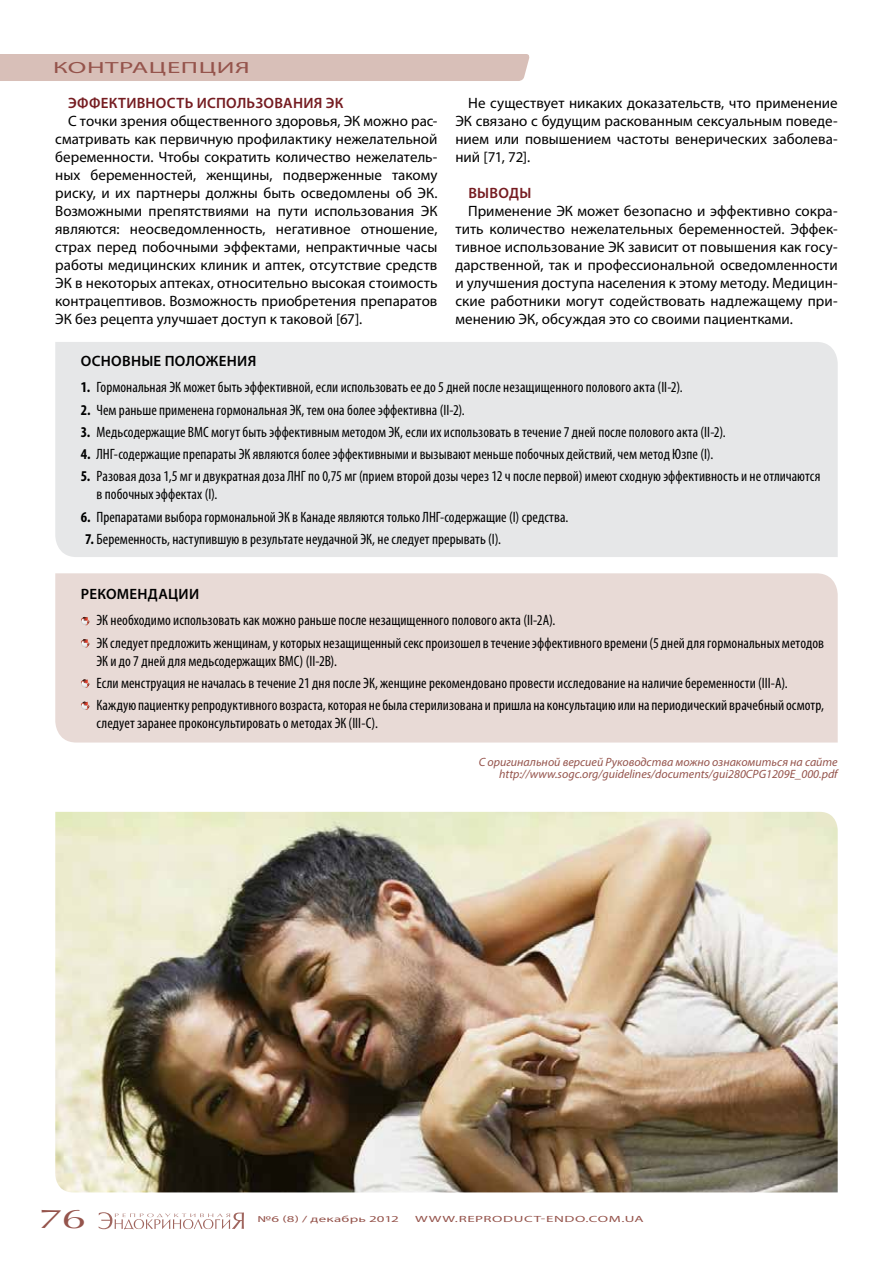
<style>
.page{position:relative;width:893px;height:1263px;background:#fff}
.page>*{position:absolute;margin:0;border:0;box-sizing:border-box;transform-origin:0 0}
.t1{font:27px "AG Opus High Resolution";color:#95544c;scale:1.67 1}
.t2{font:16.2px "Myriad Pro";color:#95544c;scale:1.67 1}
.t3{font:condensed 15px/22.2px "Myriad Pro";letter-spacing:.005em;color:#000}
.t4{font:15px/18px "Myriad Pro";color:#000;text-align:justify}
.t5{font:600 15px "Myriad Pro";letter-spacing:.02em;color:#751c21}
.t6{font:600 15px "Myriad Pro";letter-spacing:.025em;color:#000}
.t7{font:italic 12px/12px "Myriad Pro";color:#95544c;text-align:right}
.t8{font:9px "Myriad Pro";letter-spacing:.03em;color:#95544c;scale:1.67 1}
.s1{font-weight:700}
</style>
<div class="page">
<svg style="left:99px;top:1212px;width:145px;height:17px"></svg>
<div style="left:0;top:54px;width:530px;height:27px;background:#d8bfb8"></div>
<div style="left:55px;top:342px;width:783px;height:215px;background:#e6e7e8"></div>
<div style="left:55px;top:573px;width:783px;height:169px;background:#e8dad6"></div>
<svg style="left:81px;top:617px;width:8px;height:8px"></svg>
<svg style="left:81px;top:639px;width:8px;height:9px"></svg>
<svg style="left:81px;top:679px;width:8px;height:9px"></svg>
<svg style="left:81px;top:702px;width:8px;height:8px"></svg>
<img style="left:55px;top:812px;width:783px;height:380px">
<p class="t2" style="left:53px;top:58px;width:11px">КОНТ</p>
<p class="t2" style="left:119px;top:58px;width:80px">РАЦЕПЦИЯ</p>
<p class="t5" style="left:68px;top:93px;width:277px">ЭФФЕКТИВНОСТЬ ИСПОЛЬЗОВАНИЯ ЭК</p>
<p class="t4" style="left:55px;top:112px;width:384px;text-indent:13px">С ТОЧКИ ЗРЕНИЯ ОБЩЕСТВЕННОГО ЗДОРОВЬЯ, ЭК МОЖНО РАС-СМАТРИВАТЬ КАК ПЕРВИЧНУЮ ПРОФИЛАКТИКУ НЕЖЕЛАТЕЛЬНОЙ БЕРЕМЕННОСТИ. ЧТОБЫ СОКРАТИТЬ КОЛИЧЕСТВО НЕЖЕЛАТЕЛЬ-НЫХ БЕРЕМЕННОСТЕЙ, ЖЕНЩИНЫ, ПОДВЕРЖЕННЫЕ ТАКОМУ РИСКУ, И ИХ ПАРТНЕРЫ ДОЛЖНЫ БЫТЬ ОСВЕДОМЛЕНЫ ОБ ЭК.<br>ВОЗМОЖНЫМИ ПРЕПЯТСТВИЯМИ НА ПУТИ ИСПОЛЬЗОВАНИЯ ЭК ЯВЛЯЮТСЯ: НЕОСВЕДОМЛЕННОСТЬ, НЕГАТИВНОЕ ОТНОШЕНИЕ, СТРАХ ПЕРЕД ПОБОЧНЫМИ ЭФФЕКТАМИ, НЕПРАКТИЧНЫЕ ЧАСЫ РАБОТЫ МЕДИЦИНСКИХ КЛИНИК И АПТЕК, ОТСУТСТВИЕ СРЕДСТВ ЭК В НЕКОТОРЫХ АПТЕКАХ, ОТНОСИТЕЛЬНО ВЫСОКАЯ СТОИМОСТЬ КОНТРАЦЕПТИВОВ. ВОЗМОЖНОСТЬ ПРИОБРЕТЕНИЯ ПРЕПАРАТОВ ЭК БЕЗ РЕЦЕПТА УЛУЧШАЕТ ДОСТУП К ТАКОВОЙ [67].</p>
<p class="t4" style="left:455px;top:94px;width:384px;text-indent:13px">НЕ СУЩЕСТВУЕТ НИКАКИХ ДОКАЗАТЕЛЬСТВ, ЧТО ПРИМЕНЕНИЕ ЭК СВЯЗАНО С БУДУЩИМ РАСКОВАННЫМ СЕКСУАЛЬНЫМ ПОВЕДЕ-НИЕМ ИЛИ ПОВЫШЕНИЕМ ЧАСТОТЫ ВЕНЕРИЧЕСКИХ ЗАБОЛЕВА-НИЙ [71, 72].</p>
<p class="t5" style="left:468px;top:183px;width:65px">ВЫВОДЫ</p>
<p class="t4" style="left:455px;top:202px;width:384px;text-indent:13px">ПРИМЕНЕНИЕ ЭК МОЖЕТ БЕЗОПАСНО И ЭФФЕКТИВНО СОКРА-ТИТЬ КОЛИЧЕСТВО НЕЖЕЛАТЕЛЬНЫХ БЕРЕМЕННОСТЕЙ. ЭФФЕК-ТИВНОЕ ИСПОЛЬЗОВАНИЕ ЭК ЗАВИСИТ ОТ ПОВЫШЕНИЯ КАК ГОСУ-ДАРСТВЕННОЙ, ТАК И ПРОФЕССИОНАЛЬНОЙ ОСВЕДОМЛЕННОСТИ И УЛУЧШЕНИЯ ДОСТУПА НАСЕЛЕНИЯ К ЭТОМУ МЕТОДУ. МЕДИЦИН-СКИЕ РАБОТНИКИ МОГУТ СОДЕЙСТВОВАТЬ НАДЛЕЖАЩЕМУ ПРИ-МЕНЕНИЮ ЭК, ОБСУЖДАЯ ЭТО СО СВОИМИ ПАЦИЕНТКАМИ.</p>
<p class="t6" style="left:81px;top:351px;width:22px">Осно</p>
<p class="t6" style="left:122px;top:351px;width:20px">вные</p>
<p class="t6" style="left:165px;top:351px;width:64px">положения</p>
<p class="t3" style="left:81px;top:376px;width:603px"><span class="s1">1.</span> Гормональная ЭК может быть эффективной, если использовать ее до 5 дней после незащищенного полового акта (II-2).</p>
<p class="t3" style="left:81px;top:398px;width:386px"><span class="s1">2.</span> Чем раньше применена гормональная ЭК, тем она более эффективна (II-2).</p>
<p class="t3" style="left:81px;top:421px;width:646px"><span class="s1">3.</span> Медьсодержащие ВМС могут быть эффективным методом ЭК, если их использовать в течение 7 дней после полового акта (II-2).</p>
<p class="t3" style="left:81px;top:443px;width:634px"><span class="s1">4.</span> ЛНГ-содержащие препараты ЭК являются более эффективными и вызывают меньше побочных действий, чем метод Юзпе (I).</p>
<p class="t3" style="left:97px;top:467px;width:725px;line-height:18px;text-indent:-16px"><span class="s1">5.</span> Разовая доза 1,5 мг и двукратная доза ЛНГ по 0,75 мг (прием второй дозы через 12 ч после первой) имеют сходную эффективность и не отличаются в побочных эффектах (I).</p>
<p class="t3" style="left:81px;top:505px;width:489px"><span class="s1">6.</span> Препаратами выбора гормональной ЭК в Канаде являются только ЛНГ-содержащие (I) средства.</p>
<p class="t3" style="left:85px;top:528px;width:417px"><span class="s1">7.</span> Беременность, наступившую в результате неудачной ЭК, не следует прерывать (I).</p>
<p class="t6" style="left:81px;top:584px;width:20px">Рекомендации</p>
<p class="t3" style="left:97px;top:609px;width:729px">ЭК необходимо использовать как можно раньше после незащищенного полового акта (II-2A).<br>ЭК следует предложить женщинам, у которых незащищенный секс произошел в течение эффективного времени (5 дней для гормональных методов</p>
<p class="t3" style="left:97px;top:649px;width:729px">ЭК и до 7 дней для медьсодержащих ВМС) (II-2B).<br>Если менструация не началась в течение 21 дня после ЭК, женщине рекомендовано провести исследование на наличие беременности (III-A).<br>Каждую пациентку репродуктивного возраста, которая не была стерилизована и пришла на консультацию или на периодический врачебный осмотр,</p>
<p class="t3" style="left:97px;top:712px;width:283px">следует заранее проконсультировать о методах ЭК (III-C).</p>
<p class="t7" style="left:479px;top:756px;width:360px">С оригинальной версией Руководства можно ознакомиться на сайте http://www.sogc.org/guidelines/documents/gui280CPG1209E_000.pdf</p>
<h1 class="t1" style="left:38px;top:1203px;width:30px">76</h1>
<p class="t8" style="left:257px;top:1213px;width:86px">№6 (8) / ДЕКАБРЬ 2012</p>
<p class="t8" style="left:415px;top:1213px;width:138px">WWW.REPRODUCT-ENDO.COM.UA</p>
</div>
